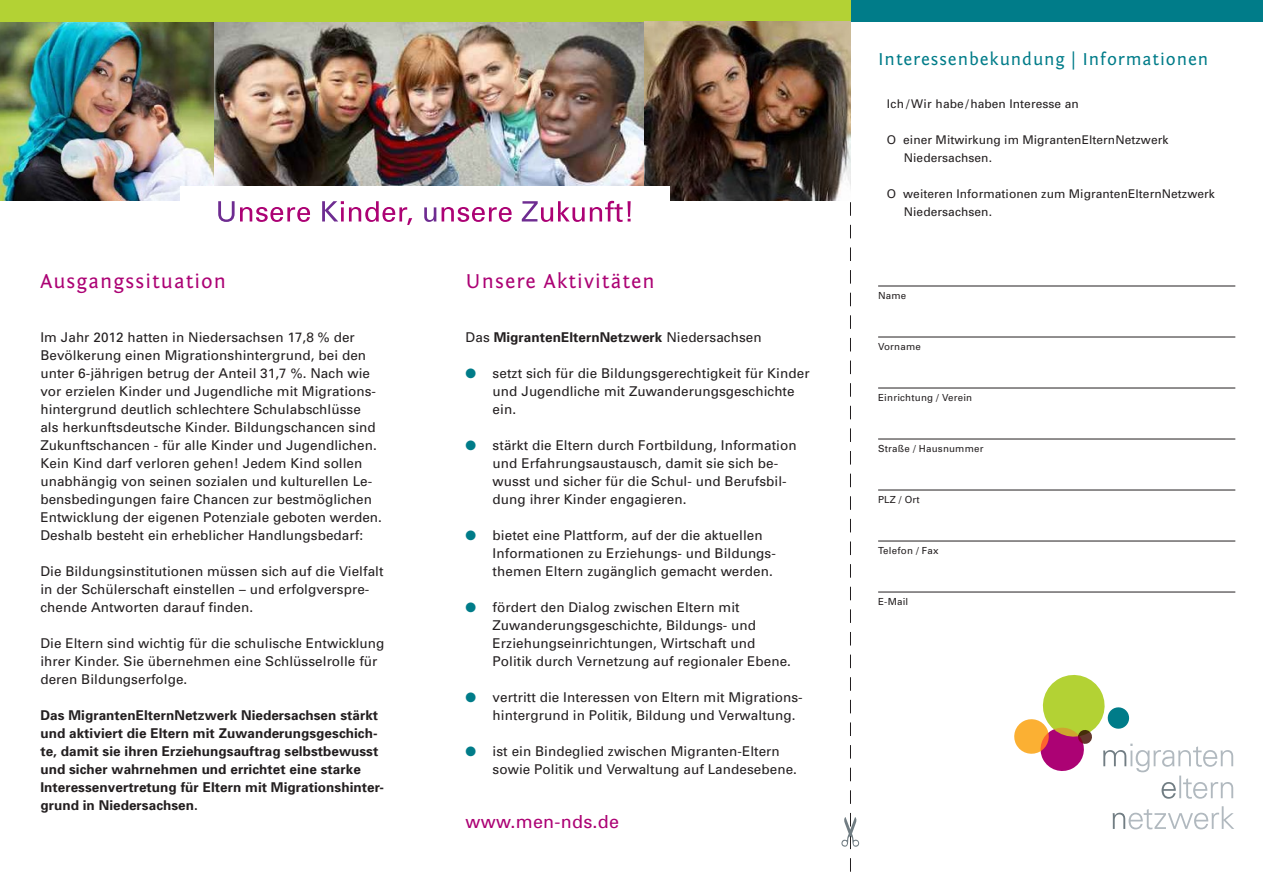
<style>
.page{position:relative;width:1263px;height:893px;background:#fff}
.page>*{position:absolute;margin:0;border:0;box-sizing:border-box;transform-origin:0 0}
.t1{font:21px "Fontin Sans";letter-spacing:.05em;color:#ac0274}
.t2{font:18px "Fontin Sans";letter-spacing:.05em;color:#007c89}
.t3{font:18px "Univers";letter-spacing:.015em;color:#ac0274}
.t4{font:13.5px/18px "Univers";letter-spacing:.005em;color:#231f20}
.t5{font:700 13.5px/18px "Univers";letter-spacing:.005em;color:#231f20}
.t6{font:12px/18px "Univers";letter-spacing:.005em;color:#231f20}
.t7{font:9.75px "Univers";letter-spacing:.02em;color:#231f20}
.s1{font-weight:400}
.s2{color:#007c89}
</style>
<div class="page">
<img style="left:214px;top:21px;width:430px;height:165px">
<img style="left:0;top:21px;width:214px;height:180px">
<div style="left:847px;top:0;width:416px;height:21px;background:#007c89"></div>
<div style="left:0;top:0;width:850px;height:21px;background:#b3d234"></div>
<svg style="left:841px;top:21px;width:18px;height:851px"></svg>
<hr style="left:878px;top:286px;width:357px;height:1px;background:#231f20">
<hr style="left:878px;top:337px;width:357px;height:1px;background:#231f20">
<hr style="left:878px;top:388px;width:357px;height:1px;background:#231f20">
<hr style="left:878px;top:439px;width:357px;height:1px;background:#231f20">
<hr style="left:878px;top:490px;width:357px;height:1px;background:#231f20">
<hr style="left:878px;top:541px;width:357px;height:1px;background:#231f20">
<hr style="left:878px;top:592px;width:357px;height:1px;background:#231f20">
<img style="left:644px;top:21px;width:206px;height:180px">
<svg style="left:1014px;top:674px;width:219px;height:125px"></svg>
<svg style="left:1113px;top:806px;width:121px;height:23px"></svg>
<div style="left:181px;top:187px;width:489px;height:49px;background:#fff"></div>
<svg style="left:522px;top:201px;width:109px;height:21px"></svg>
<svg style="left:442px;top:207px;width:70px;height:15px"></svg>
<svg style="left:424px;top:207px;width:12px;height:15px"></svg>
<svg style="left:322px;top:201px;width:90px;height:24px"></svg>
<svg style="left:218px;top:201px;width:92px;height:21px"></svg>
<h1 class="t1" style="left:40px;top:270px;width:187px">Ausgangssituation</h1>
<p class="t4" style="left:40px;top:328px;width:343px">Im Jahr 2012 hatten in Niedersachsen 17,8 % der Bevölkerung einen Migrationshintergrund, bei den unter 6-jährigen betrug der Anteil 31,7 %. Nach wie vor erzielen Kinder und Jugendliche mit Migrations&shy;hintergrund deutlich schlechtere Schulabschlüsse als herkunftsdeutsche Kinder. Bildungschancen sind Zukunftschancen - für alle Kinder und Jugendlichen.<br>Kein Kind darf verloren gehen! Jedem Kind sollen unabhängig von seinen sozialen und kulturellen Le&shy;bensbedingungen faire Chancen zur bestmöglichen Entwicklung der eigenen Potenziale geboten werden.<br>Deshalb besteht ein erheblicher Handlungsbedarf:</p>
<p class="t4" style="left:40px;top:562px;width:345px">Die Bildungsinstitutionen müssen sich auf die Vielfalt in der Schülerschaft einstellen – und erfolgverspre&shy;chende Antworten darauf finden.</p>
<p class="t4" style="left:40px;top:634px;width:346px">Die Eltern sind wichtig für die schulische Entwicklung ihrer Kinder. Sie übernehmen eine Schlüsselrolle für deren Bildungserfolge.</p>
<p class="t5" style="left:40px;top:706px;width:345px">Das MigrantenElternNetzwerk Niedersachsen stärkt und aktiviert die Eltern mit Zuwanderungsgeschich&shy;te, damit sie ihren Erziehungsauftrag selbstbewusst und sicher wahrnehmen und errichtet eine starke Interessenvertretung für Eltern mit Migrationshinter&shy;grund in Niedersachsen.</p>
<h1 class="t1" style="left:466px;top:270px;width:191px">Unsere Aktivitäten</h1>
<p class="t5" style="left:466px;top:328px;width:298px"><span class="s1">Das</span> MigrantenElternNetzwerk <span class="s1">Niedersachsen</span></p>
<p class="t4" style="left:493px;top:364px;width:318px;text-indent:-27px"><span class="s2">●</span> setzt sich für die Bildungsgerechtigkeit für Kinder und Jugendliche mit Zuwanderungsgeschichte ein.</p>
<p class="t4" style="left:493px;top:436px;width:305px;text-indent:-27px"><span class="s2">●</span> stärkt die Eltern durch Fortbildung, Information und Erfahrungsaustausch, damit sie sich be&shy;wusst und sicher für die Schul- und Berufsbil&shy;dung ihrer Kinder engagieren.</p>
<p class="t4" style="left:493px;top:526px;width:285px;text-indent:-27px"><span class="s2">●</span> bietet eine Plattform, auf der die aktuellen<br>Informationen zu Erziehungs- und Bildungs&shy;themen Eltern zugänglich gemacht werden.</p>
<p class="t4" style="left:493px;top:598px;width:300px;text-indent:-27px"><span class="s2">●</span> fördert den Dialog zwischen Eltern mit Zuwanderungsgeschichte, Bildungs- und Erziehungseinrichtungen, Wirtschaft und Politik durch Vernetzung auf regionaler Ebene.</p>
<p class="t4" style="left:493px;top:688px;width:312px;text-indent:-27px"><span class="s2">●</span> vertritt die Interessen von Eltern mit Migrations&shy;hintergrund in Politik, Bildung und Verwaltung.</p>
<p class="t4" style="left:493px;top:742px;width:306px;text-indent:-27px"><span class="s2">●</span> ist ein Bindeglied zwischen Migranten-Eltern sowie Politik und Verwaltung auf Landesebene.</p>
<h2 class="t3" style="left:466px;top:810px;width:155px">www.men-nds.de</h2>
<h2 class="t2" style="left:878px;top:49px;width:332px">Interessenbekundung | Informationen</h2>
<p class="t6" style="left:887px;top:95px;width:193px">Ich /Wir habe/haben Interesse an</p>
<p class="t6" style="left:904px;top:131px;width:266px;text-indent:-17px">O einer Mitwirkung im MigrantenElternNetzwerk<br>Niedersachsen.</p>
<p class="t6" style="left:904px;top:185px;width:313px;text-indent:-17px">O weiteren Informationen zum MigrantenElternNetzwerk<br>Niedersachsen.</p>
<p class="t7" style="left:878px;top:289px;width:30px">Name</p>
<p class="t7" style="left:878px;top:340px;width:44px">Vorname</p>
<p class="t7" style="left:878px;top:391px;width:96px">Einrichtung / Verein</p>
<p class="t7" style="left:878px;top:442px;width:107px">Straße / Hausnummer</p>
<p class="t7" style="left:878px;top:493px;width:43px">PLZ / Ort</p>
<p class="t7" style="left:878px;top:544px;width:62px">Telefon / Fax</p>
<p class="t7" style="left:878px;top:595px;width:32px">E-Mail</p>
</div>
